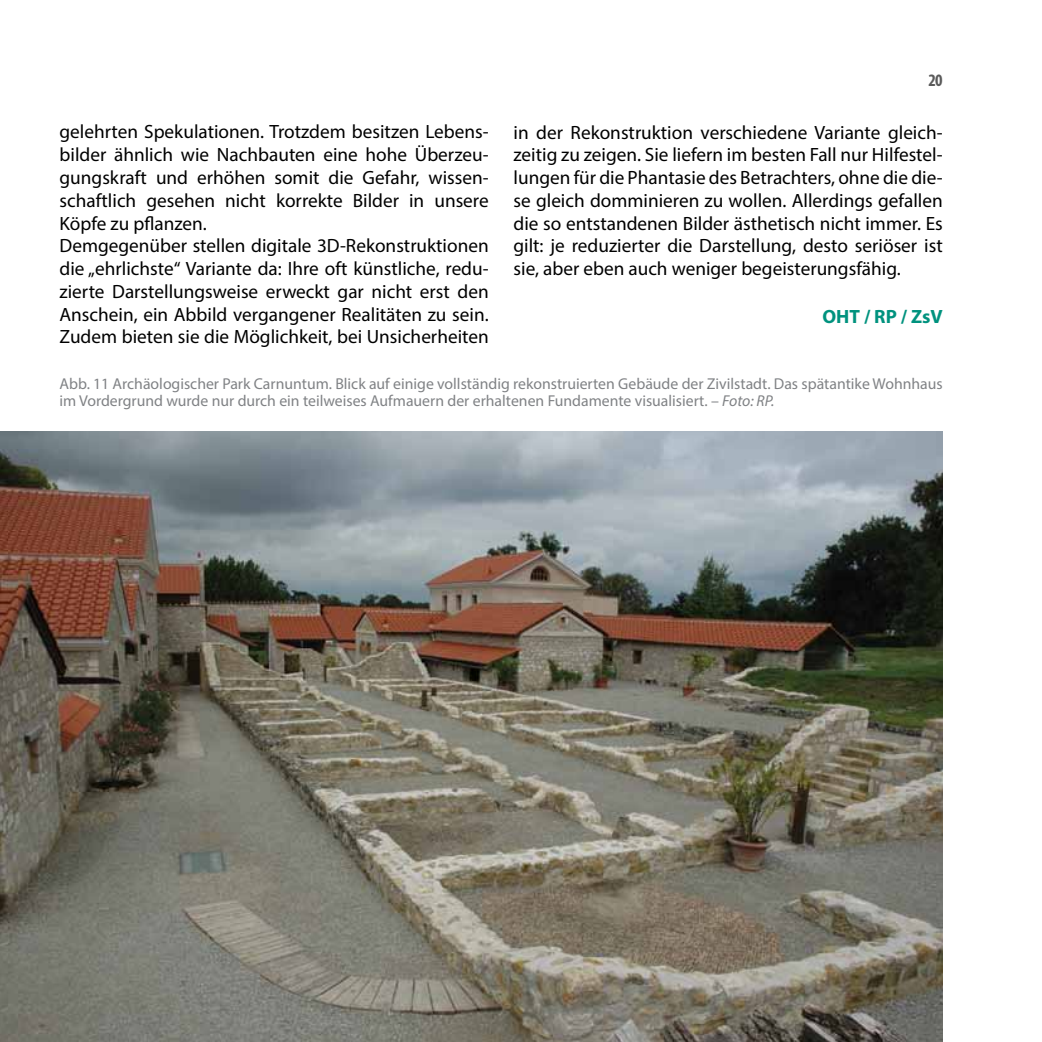
<style>
.page{position:relative;width:1042px;height:1042px;background:#fff}
.page>*{position:absolute;margin:0;border:0;box-sizing:border-box;transform-origin:0 0}
.t1{font:19.25px/22.8px "Myriad Pro";color:#000}
.t2{font:700 19.25px "Myriad Pro";color:#00927e}
.t3{font:700 condensed 17.5px "Myriad Pro";color:#5a5a5a}
.t4{font:15.75px/17.3px "Myriad Pro";color:#808285}
.s1{font-style:italic}
</style>
<div class="page">
<img style="left:0;top:432px;width:943px;height:610px">
<p class="t3" style="left:928px;top:69px;width:16px">20</p>
<p class="t1" style="left:60px;top:120px;width:431px">gelehrten Spekulationen. Trotzdem besitzen Lebens&shy;bilder ähnlich wie Nachbauten eine hohe Überzeu&shy;gungskraft und erhöhen somit die Gefahr, wissen&shy;schaftlich gesehen nicht korrekte Bilder in unsere Köpfe zu pflanzen.<br>Demgegenüber stellen digitale 3D-Rekonstruktionen die „ehrlichste“ Variante da: Ihre oft künstliche, redu&shy;zierte Darstellungsweise erweckt gar nicht erst den Anschein, ein Abbild vergangener Realitäten zu sein.<br>Zudem bieten sie die Möglichkeit, bei Unsicherheiten</p>
<p class="t1" style="left:513px;top:120px;width:431px;text-align:justify">in der Rekonstruktion verschiedene Variante gleich&shy;zeitig zu zeigen. Sie liefern im besten Fall nur Hilfestel&shy;lungen für die Phantasie des Betrachters, ohne die die&shy;se gleich domminieren zu wollen. Allerdings gefallen die so entstandenen Bilder ästhetisch nicht immer. Es gilt: je reduzierter die Darstellung, desto seriöser ist sie, aber eben auch weniger begeisterungsfähig.</p>
<p class="t2" style="left:822px;top:304px;width:122px">OHT / RP / ZsV</p>
<p class="t4" style="left:60px;top:375px;width:885px">Abb. 11 Archäologischer Park Carnuntum. Blick auf einige vollständig rekonstruierten Gebäude der Zivilstadt. Das spätantike Wohnhaus im Vordergrund wurde nur durch ein teilweises Aufmauern der erhaltenen Fundamente visualisiert. – <span class="s1">Foto: RP.</span></p>
</div>
